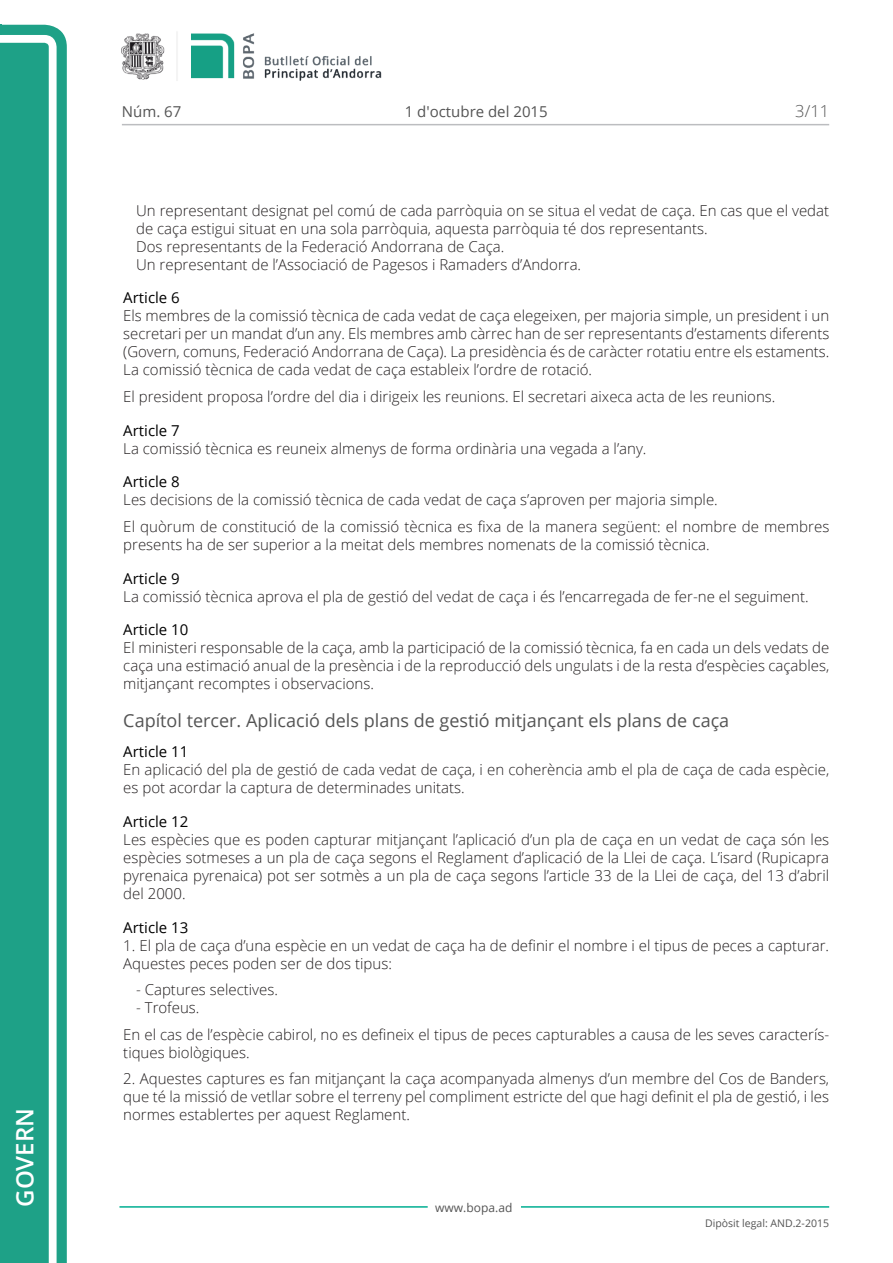
<style>
.page{position:relative;width:893px;height:1263px;background:#fff}
.page>*{position:absolute;margin:0;border:0;box-sizing:border-box;transform-origin:0 0}
.t1{font:600 24px "Open Sans";color:#fff}
.Titol_6{font:18px "Open Sans";color:#545454}
.t2{font:300 16.5px "Open Sans";color:#545454}
.Body_text{font:300 15px/18px "Open Sans";color:#231f20;text-align:justify}
.Body_text_NOS{font:300 15px/18px "Open Sans";color:#231f20}
.Titol_7{font:15px "Open Sans";color:#000}
.Body_text_i{font:300 15px "Open Sans";color:#231f20}
.t3{font:15px "Open Sans";color:#545454}
.t4{font:12px "Open Sans";color:#545454}
.t5{font:10.5px "Open Sans";color:#545454}
</style>
<div class="page">
<svg style="left:0;top:25px;width:67px;height:1238px;fill:#1ea187"></svg>
<div style="left:0;top:43px;width:49px;height:1220px;background:#1ea187"></div>
<img style="left:122px;top:32px;width:260px;height:49px">
<hr style="left:119px;top:1206px;width:309px;height:2px;background:#00ae91">
<hr style="left:521px;top:1206px;width:308px;height:2px;background:#00ae91">
<hr style="left:122px;top:124px;width:707px;height:1px;background:#bcbdc0">
<h1 class="t1" style="left:8px;top:1207px;width:100px;rotate:-90deg">Govern</h1>
<p class="t3" style="left:122px;top:102px;width:61px">Núm. 67</p>
<p class="t3" style="left:405px;top:102px;width:144px">1 d'octubre del 2015</p>
<p class="t2" style="left:795px;top:100px;width:35px">3/11</p>
<p class="Body_text_NOS" style="left:136px;top:201px;width:695px">Un representant designat pel comú de cada parròquia on se situa el vedat de caça. En cas que el vedat de caça estigui situat en una sola parròquia, aquesta parròquia té dos representants.</p>
<p class="Body_text_NOS" style="left:136px;top:237px;width:370px">Dos representants de la Federació Andorrana de Caça.</p>
<p class="Body_text_i" style="left:136px;top:254px;width:447px">Un representant de l’Associació de Pagesos i Ramaders d’Andorra.</p>
<p class="Titol_7" style="left:123px;top:288px;width:58px">Article 6</p>
<p class="Body_text" style="left:123px;top:306px;width:707px">Els membres de la comissió tècnica de cada vedat de caça elegeixen, per majoria simple, un president i un secretari per un mandat d’un any. Els membres amb càrrec han de ser representants d’estaments diferents (Govern, comuns, Federació Andorrana de Caça). La presidència és de caràcter rotatiu entre els estaments.<br>La comissió tècnica de cada vedat de caça estableix l’ordre de rotació.</p>
<p class="Body_text" style="left:123px;top:387px;width:654px">El president proposa l’ordre del dia i dirigeix les reunions. El secretari aixeca acta de les reunions.</p>
<p class="Titol_7" style="left:123px;top:420px;width:58px">Article 7</p>
<p class="Body_text" style="left:123px;top:439px;width:525px">La comissió tècnica es reuneix almenys de forma ordinària una vegada a l’any.</p>
<p class="Titol_7" style="left:123px;top:472px;width:58px">Article 8</p>
<p class="Body_text" style="left:123px;top:491px;width:596px">Les decisions de la comissió tècnica de cada vedat de caça s’aproven per majoria simple.</p>
<p class="Body_text" style="left:123px;top:517px;width:707px">El quòrum de constitució de la comissió tècnica es fixa de la manera següent: el nombre de membres presents ha de ser superior a la meitat dels membres nomenats de la comissió tècnica.</p>
<p class="Titol_7" style="left:123px;top:568px;width:58px">Article 9</p>
<p class="Body_text" style="left:123px;top:587px;width:687px">La comissió tècnica aprova el pla de gestió del vedat de caça i és l’encarregada de fer-ne el seguiment.</p>
<p class="Titol_7" style="left:123px;top:620px;width:67px">Article 10</p>
<p class="Body_text" style="left:123px;top:639px;width:707px">El ministeri responsable de la caça, amb la participació de la comissió tècnica, fa en cada un dels vedats de caça una estimació anual de la presència i de la reproducció dels ungulats i de la resta d’espècies caçables, mitjançant recomptes i observacions.</p>
<p class="Titol_6" style="left:123px;top:709px;width:607px">Capítol tercer. Aplicació dels plans de gestió mitjançant els plans de caça</p>
<p class="Titol_7" style="left:123px;top:741px;width:67px">Article 11</p>
<p class="Body_text" style="left:123px;top:760px;width:707px">En aplicació del pla de gestió de cada vedat de caça, i en coherència amb el pla de caça de cada espècie, es pot acordar la captura de determinades unitats.</p>
<p class="Titol_7" style="left:123px;top:811px;width:67px">Article 12</p>
<p class="Body_text" style="left:123px;top:830px;width:707px">Les espècies que es poden capturar mitjançant l’aplicació d’un pla de caça en un vedat de caça són les espècies sotmeses a un pla de caça segons el Reglament d’aplicació de la Llei de caça. L’isard (Rupicapra pyrenaica pyrenaica) pot ser sotmès a un pla de caça segons l’article 33 de la Llei de caça, del 13 d’abril del 2000.</p>
<p class="Titol_7" style="left:123px;top:917px;width:67px">Article 13</p>
<p class="Body_text" style="left:123px;top:936px;width:707px">1. El pla de caça d’una espècie en un vedat de caça ha de definir el nombre i el tipus de peces a capturar.<br>Aquestes peces poden ser de dos tipus:</p>
<p class="Body_text_NOS" style="left:136px;top:980px;width:143px">- Captures selectives.</p>
<p class="Body_text_i" style="left:136px;top:997px;width:65px">- Trofeus.</p>
<p class="Body_text" style="left:123px;top:1025px;width:707px">En el cas de l’espècie cabirol, no es defineix el tipus de peces capturables a causa de les seves caracterís&shy;tiques biològiques.</p>
<p class="Body_text" style="left:123px;top:1069px;width:707px">2. Aquestes captures es fan mitjançant la caça acompanyada almenys d’un membre del Cos de Banders, que té la missió de vetllar sobre el terreny pel compliment estricte del que hagi definit el pla de gestió, i les normes establertes per aquest Reglament.</p>
<p class="t4" style="left:435px;top:1199px;width:79px">www.bopa.ad</p>
<p class="t5" style="left:705px;top:1216px;width:125px">Dipòsit legal: AND.2-2015</p>
</div>
